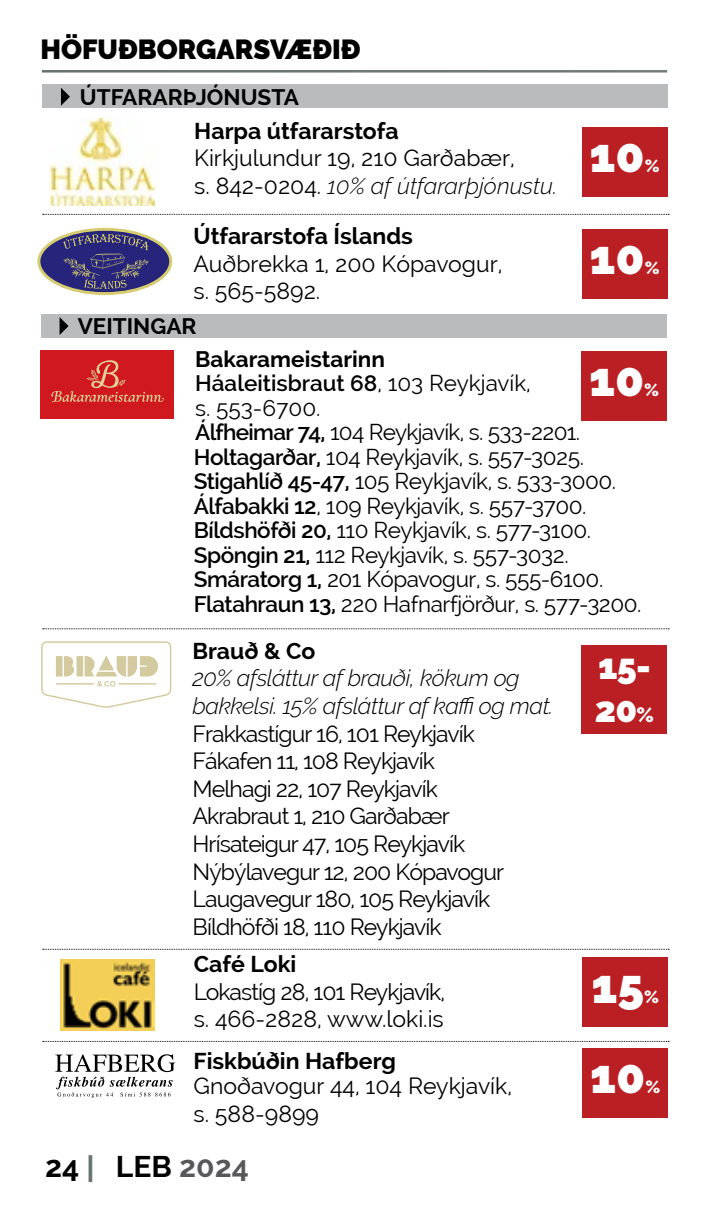
<style>
.page{position:relative;width:709px;height:1205px;background:#fff}
.page>*{position:absolute;margin:0;border:0;box-sizing:border-box;transform-origin:0 0}
.t1{font:900 47.5px "Raleway";color:#fff}
.t2{font:900 35.75px/42.8px "Raleway";color:#fff}
.t3{font:700 30px "Raleway";color:#000}
.t4{font:900 27.5px "Raleway";color:#000}
.t5{font:23px/27.5px "Raleway";letter-spacing:-.04em;color:#000}
.t6{font:23px/27.5px "Raleway";color:#000}
.t7{font:700 23px "Raleway";color:#000}
.t8{font:italic 300 23px/27.5px "Raleway";letter-spacing:-.02em;color:#000}
.t9{font:22.5px/24.5px "Raleway";letter-spacing:-.02em;color:#000}
.t10{font:700 22.5px "Raleway";color:#000}
.t11{font:900 17.5px "Raleway";color:#fff}
.s1{font-weight:300;font-style:italic}
.s2{font-weight:700}
.s3{font-weight:600}
.s4{font-size:20.5px}
.s5{color:#58585b}
</style>
<div class="page">
<div style="left:582px;top:128px;width:85px;height:69px;background:#ba1f24"></div>
<div style="left:582px;top:230px;width:85px;height:69px;background:#ba1f24"></div>
<div style="left:43px;top:85px;width:625px;height:23px;background:#babbbc"></div>
<svg style="left:61px;top:88px;width:9px;height:18px"></svg>
<svg style="left:43px;top:214px;width:626px;height:1px"></svg>
<svg style="left:43px;top:628px;width:626px;height:1px"></svg>
<svg style="left:43px;top:949px;width:626px;height:1px"></svg>
<svg style="left:43px;top:1041px;width:626px;height:1px"></svg>
<svg style="left:37px;top:228px;width:135px;height:67px"></svg>
<img style="left:50px;top:118px;width:104px;height:87px">
<div style="left:41px;top:314px;width:625px;height:24px;background:#babbbc"></div>
<svg style="left:60px;top:317px;width:9px;height:18px"></svg>
<div style="left:581px;top:352px;width:85px;height:69px;background:#ba1f24"></div>
<div style="left:41px;top:350px;width:133px;height:68px;background:#d0181f"></div>
<svg style="left:51px;top:360px;width:113px;height:42px"></svg>
<div style="left:581px;top:645px;width:86px;height:89px;background:#ba1f24"></div>
<svg style="left:41px;top:641px;width:130px;height:67px"></svg>
<hr style="left:56px;top:683px;width:38px;height:1px;background:#d4ca9f">
<hr style="left:118px;top:683px;width:38px;height:1px;background:#d4ca9f">
<img style="left:61px;top:959px;width:94px;height:71px">
<div style="left:583px;top:958px;width:85px;height:69px;background:#ba1f24"></div>
<div style="left:583px;top:1048px;width:85px;height:70px;background:#ba1f24"></div>
<svg style="left:55px;top:1054px;width:120px;height:44px"></svg>
<p class="t4" style="left:40px;top:33px;width:322px">HÖFUÐBORGARSVÆÐIÐ</p>
<p class="t10" style="left:80px;top:84px;width:221px">ÚTFARARÞJÓNUSTA</p>
<p class="t7" style="left:194px;top:117px;width:206px">Harpa útfararstofa</p>
<p class="t6" style="left:194px;top:144px;width:364px">Kirkjulundur 19, 210 Garðabær,<br>s. 842-0204. <span class="s1">10% af útfararþjónustu.</span></p>
<p class="t7" style="left:193px;top:223px;width:221px">Útfararstofa Íslands</p>
<p class="t6" style="left:193px;top:250px;width:310px">Auðbrekka 1, 200 Kópavogur, s. 565-5892.</p>
<p class="t10" style="left:78px;top:314px;width:121px">VEITINGAR</p>
<h1 class="t1" style="left:589px;top:128px;width:57px">10</h1>
<p class="t11" style="left:644px;top:156px;width:16px">%</p>
<h1 class="t1" style="left:589px;top:230px;width:57px">10</h1>
<p class="t11" style="left:644px;top:258px;width:16px">%</p>
<p class="t9" style="left:194px;top:346px;width:449px"><span class="s2">Bakarameistarinn<br></span><span class="s3">Háaleitisbraut 68</span>, 103 Reykjavík,<br>s. 553-6700.<br><span class="s3">Álfheimar 74,</span> 104 Reykjavík, s. 533-2201.<br><span class="s3">Holtagarðar,</span> 104 Reykjavík, s. 557-3025.<br><span class="s3">Stigahlíð 45-47,</span> 105 Reykjavík, s. 533-3000.<br><span class="s3">Álfabakki 12</span>, 109 Reykjavík, s. 557-3700.<br><span class="s3">Bíldshöfði 20,</span> 110 Reykjavík, s. 577-3100.<br><span class="s3">Spöngin 21,</span> 112 Reykjavík, s. 557-3032.<br><span class="s3">Smáratorg 1,</span> 201 Kópavogur, s. 555-6100.<br><span class="s3">Flatahraun 13,</span> 220 Hafnarfjörður, s. 577-3200.</p>
<p class="t7" style="left:192px;top:637px;width:124px">Brauð &amp; Co</p>
<p class="t8" style="left:192px;top:664px;width:362px">20% afsláttur af brauði, kökum og bakkelsi. 15% afsláttur af kaffi og mat.</p>
<p class="t5" style="left:192px;top:719px;width:313px">Frakkastígur 16, 101 Reykjavík<br>Fákafen 11, 108 Reykjavík<br>Melhagi 22, 107 Reykjavík<br>Akrabraut 1, 210 Garðabær<br>Hrísateigur 47, 105 Reykjavík<br>Nýbýlavegur 12, 200 Kópavogur<br>Laugavegur 180, 105 Reykjavík<br>Bíldhöfði 18, 110 Reykjavík</p>
<p class="t7" style="left:194px;top:951px;width:104px">Café Loki</p>
<p class="t5" style="left:194px;top:978px;width:253px">Lokastíg 28, 101 Reykjavík, s. 466-2828, www.loki.is</p>
<p class="t7" style="left:193px;top:1048px;width:204px">Fiskbúðin Hafberg</p>
<p class="t6" style="left:193px;top:1072px;width:320px">Gnoðavogur 44, 104 Reykjavík, s. 588-9899</p>
<h1 class="t1" style="left:589px;top:352px;width:57px">10</h1>
<p class="t11" style="left:644px;top:380px;width:16px">%</p>
<h2 class="t2" style="left:595px;top:645px;width:61px">15-<br>20<span class="s4">%</span></h2>
<h1 class="t1" style="left:591px;top:958px;width:54px">15</h1>
<p class="t11" style="left:644px;top:986px;width:16px">%</p>
<h1 class="t1" style="left:590px;top:1049px;width:57px">10</h1>
<p class="t11" style="left:645px;top:1077px;width:16px">%</p>
<h3 class="t3" style="left:45px;top:1149px;width:205px">24 LEB <span class="s5">2024</span></h3>
</div>
